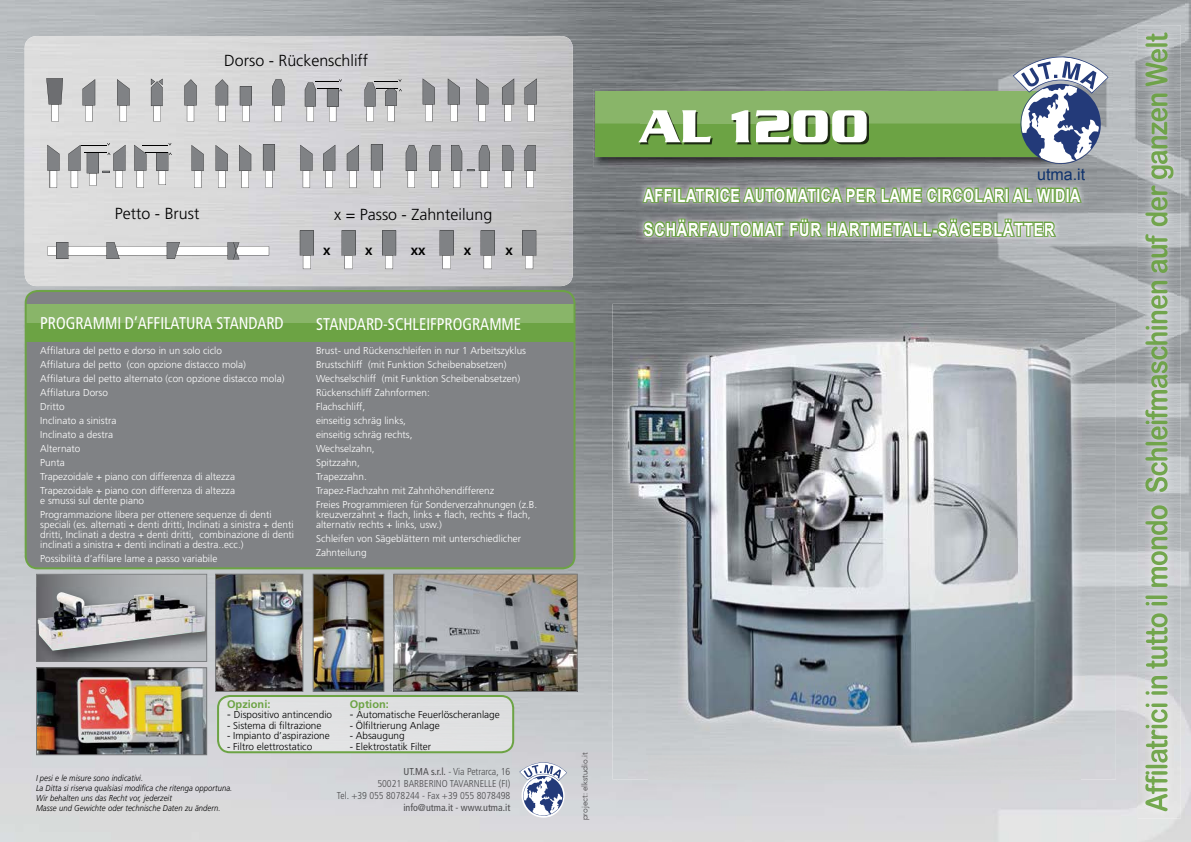
<style>
.page{position:relative;width:1191px;height:842px;background:#fff}
.page>*{position:absolute;margin:0;border:0;box-sizing:border-box;transform-origin:0 0}
.t1{font:700 50px "Serpentine";color:#fff}
.t2{font:700 18.1px/34px "Arial";letter-spacing:.04em;color:#fff;scale:.77 1}
.t3{font:condensed 17px "Frutiger LT Std";color:#fff;scale:.93 1}
.t4{font:300 16px "Frutiger";color:#000}
.t5{font:16px "Arial";color:#0e326d}
.t6{font:600 15px "Myriad Pro";color:#000}
.t7{font:700 11px "Frutiger";color:#6ca344}
.t8{font:300 10px/14px "Frutiger";color:#fff}
.t9{font:300 10px "Frutiger";color:#000}
.t10{font:300 condensed 10px/12px "Frutiger";color:#4d4d4f;text-align:right}
.t11{font:condensed 10px "Frutiger LT Std";color:#4d4d4f}
.t12{font:italic 300 8.5px/10px "Frutiger";letter-spacing:.01em;color:#000;scale:.9 1}
.t13{font:300 8px "Avenir";color:#414042}
.s1{font-size:11px}
.s2{font-family:"Frutiger LT Std";font-weight:400}
</style>
<div class="page">
<img style="left:0;top:0;width:1191px;height:842px">
<div style="left:521px;top:774px;width:43px;height:44px;background:#fff;border-radius:50%"></div>
<svg style="left:519px;top:762px;width:48px;height:54px"></svg>
<img style="left:1137px;top:25px;width:43px;height:793px">
<img style="left:1145px;top:32px;width:28px;height:779px">
<img style="left:593px;top:89px;width:469px;height:78px">
<svg style="left:595px;top:32px;width:513px;height:132px;background:#7b9074"></svg>
<img style="left:637px;top:181px;width:450px;height:62px">
<svg style="left:642px;top:187px;width:439px;height:16px;background:#7fa764"></svg>
<svg style="left:643px;top:219px;width:413px;height:18px;background:#84a76c"></svg>
<img style="left:25px;top:36px;width:548px;height:250px">
<svg style="left:25px;top:290px;width:550px;height:279px;background:#7e887d"></svg>
<img style="left:36px;top:574px;width:171px;height:181px">
<svg style="left:46px;top:78px;width:17px;height:43px"></svg>
<svg style="left:83px;top:79px;width:12px;height:42px"></svg>
<svg style="left:117px;top:79px;width:13px;height:42px"></svg>
<svg style="left:184px;top:79px;width:13px;height:42px"></svg>
<svg style="left:216px;top:79px;width:12px;height:42px"></svg>
<svg style="left:272px;top:79px;width:12px;height:42px"></svg>
<svg style="left:151px;top:79px;width:12px;height:42px"></svg>
<svg style="left:240px;top:86px;width:12px;height:35px"></svg>
<svg style="left:300px;top:230px;width:14px;height:39px"></svg>
<svg style="left:341px;top:230px;width:14px;height:39px"></svg>
<svg style="left:382px;top:230px;width:14px;height:39px"></svg>
<svg style="left:439px;top:230px;width:14px;height:39px"></svg>
<svg style="left:480px;top:230px;width:15px;height:39px"></svg>
<svg style="left:522px;top:230px;width:14px;height:39px"></svg>
<svg style="left:263px;top:144px;width:12px;height:44px"></svg>
<svg style="left:371px;top:144px;width:12px;height:44px"></svg>
<svg style="left:406px;top:145px;width:11px;height:43px"></svg>
<svg style="left:429px;top:145px;width:11px;height:43px"></svg>
<svg style="left:524px;top:145px;width:11px;height:43px"></svg>
<svg style="left:502px;top:145px;width:11px;height:43px"></svg>
<svg style="left:451px;top:145px;width:39px;height:43px;background:#b1b2b5"></svg>
<svg style="left:305px;top:79px;width:37px;height:42px;background:#b4b4b7"></svg>
<svg style="left:364px;top:79px;width:38px;height:42px;background:#b4b4b5"></svg>
<svg style="left:423px;top:79px;width:12px;height:42px"></svg>
<svg style="left:448px;top:79px;width:12px;height:42px"></svg>
<svg style="left:476px;top:79px;width:12px;height:42px"></svg>
<svg style="left:192px;top:145px;width:12px;height:43px"></svg>
<svg style="left:216px;top:145px;width:12px;height:43px"></svg>
<svg style="left:239px;top:145px;width:12px;height:43px"></svg>
<svg style="left:502px;top:79px;width:12px;height:42px"></svg>
<svg style="left:300px;top:145px;width:12px;height:43px"></svg>
<svg style="left:323px;top:145px;width:12px;height:43px"></svg>
<svg style="left:347px;top:145px;width:12px;height:43px"></svg>
<svg style="left:47px;top:145px;width:13px;height:43px"></svg>
<svg style="left:524px;top:79px;width:13px;height:42px"></svg>
<svg style="left:68px;top:143px;width:57px;height:45px;background:#bababb"></svg>
<svg style="left:134px;top:143px;width:38px;height:45px;background:#b9baba"></svg>
<svg style="left:47px;top:242px;width:222px;height:17px"></svg>
<img style="left:612px;top:304px;width:503px;height:33px">
<img style="left:612px;top:337px;width:36px;height:442px">
<img style="left:1080px;top:337px;width:35px;height:442px">
<div style="left:648px;top:754px;width:432px;height:25px;background:#d0d2d3"></div>
<img style="left:614px;top:324px;width:470px;height:430px">
<img style="left:215px;top:574px;width:363px;height:179px">
<h3 class="t4" style="left:224px;top:51px;width:145px">Dorso - Rückenschliff</h3>
<h3 class="t4" style="left:115px;top:205px;width:86px">Petto - Brust</h3>
<h3 class="t4" style="left:334px;top:205px;width:160px">x = Passo - Zahnteilung</h3>
<h3 class="t6" style="left:323px;top:240px;width:9px">x</h3>
<h3 class="t6" style="left:365px;top:240px;width:9px">x</h3>
<h3 class="t6" style="left:411px;top:240px;width:16px">xx</h3>
<h3 class="t6" style="left:464px;top:240px;width:9px">x</h3>
<h3 class="t6" style="left:505px;top:240px;width:9px">x</h3>
<h3 class="t3" style="left:40px;top:313px;width:263px">PROGRAMMI D’AFFILATURA STANDARD</h3>
<h3 class="t3" style="left:316px;top:314px;width:222px">STANDARD-SCHLEIFPROGRAMME</h3>
<p class="t8" style="left:316px;top:344px;width:223px">Brust- und Rückenschleifen in nur 1 Arbeitszyklus<br>Brustschliff (mit Funktion Scheibenabsetzen)<br>Wechselschliff (mit Funktion Scheibenabsetzen)<br>Rückenschliff Zahnformen:<br>Flachschliff,<br>einseitig schräg links,<br>einseitig schräg rechts,<br>Wechselzahn,<br>Spitzzahn,<br>Trapezzahn.<br>Trapez-Flachzahn mit Zahnhöhendifferenz<br>Freies Programmieren für Sonderverzahnungen (z.B.</p>
<p class="t8" style="left:316px;top:510px;width:216px;line-height:10px">kreuzverzahnt + flach, links + flach, rechts + flach, alternativ rechts + links, usw.)</p>
<p class="t8" style="left:316px;top:532px;width:207px">Schleifen von Sägeblättern mit unterschiedlicher<br>Zahnteilung</p>
<p class="t8" style="left:40px;top:344px;width:246px">Affilatura del petto e dorso in un solo ciclo<br>Affilatura del petto (con opzione distacco mola)<br>Affilatura del petto alternato (con opzione distacco mola)<br>Affilatura Dorso<br>Dritto<br>Inclinato a sinistra<br>Inclinato a destra<br>Alternato<br>Punta<br>Trapezoidale + piano con differenza di altezza<br>Trapezoidale + piano con differenza di altezza</p>
<p class="t8" style="left:40px;top:494px;width:233px">e smussi sul dente piano<br>Programmazione libera per ottenere sequenze di denti</p>
<p class="t8" style="left:40px;top:520px;width:255px;line-height:10px;text-align:justify">speciali (es. alternati + denti dritti, Inclinati a sinistra + denti dritti, Inclinati a destra + denti dritti, combinazione di denti inclinati a sinistra + denti inclinati a destra..ecc.)</p>
<p class="t8" style="left:40px;top:552px;width:179px">Possibilità d’affilare lame a passo variabile</p>
<h1 class="t1" style="left:639px;top:97px;width:231px">AL 1200</h1>
<h3 class="t5" style="left:1037px;top:164px;width:50px">utma.it</h3>
<h2 class="t2" style="left:644px;top:179px;width:568px">AFFILATRICE AUTOMATICA PER LAME CIRCOLARI AL WIDIA<br>SCHÄRFAUTOMAT FÜR HARTMETALL-SÄGEBLÄTTER</h2>
<p class="t7" style="left:227px;top:697px;width:45px">Opzioni:</p>
<p class="t9" style="left:227px;top:709px;width:107px"><span class="s1">-</span> Dispositivo antincendio</p>
<p class="t9" style="left:227px;top:719px;width:96px">- Sistema di filtrazione</p>
<p class="t9" style="left:227px;top:730px;width:104px">- Impianto d’aspirazione</p>
<p class="t9" style="left:227px;top:740px;width:87px">- Filtro elettrostatico</p>
<p class="t7" style="left:350px;top:697px;width:41px">Option:</p>
<p class="t9" style="left:350px;top:709px;width:152px"><span class="s1">-</span> Automatische Feuerlöscheranlage</p>
<p class="t9" style="left:350px;top:719px;width:92px">- Ölfiltrierung Anlage</p>
<p class="t9" style="left:350px;top:730px;width:57px">- Absaugung</p>
<p class="t9" style="left:350px;top:740px;width:83px">- Elektrostatik Filter</p>
<p class="t12" style="left:36px;top:773px;width:220px">I pesi e le misure sono indicativi.<br>La Ditta si riserva qualsiasi modifica che ritenga opportuna.<br>Wir behalten uns das Recht vor, jederzeit<br>Masse und Gewichte oder technische Daten zu ändern.</p>
<p class="t10" style="left:337px;top:766px;width:175px"><span class="s2">UT.MA s.r.l.</span> - Via Petrarca, 16<br>50021 BARBERINO TAVARNELLE (FI)<br>Tel. +39 055 8078244 - Fax +39 055 8078498</p>
<p class="t11" style="left:403px;top:802px;width:109px">info@utma.it - www.utma.it</p>
<p class="t13" style="left:580px;top:820px;width:70px;rotate:-90deg">project: elkstudio.it</p>
</div>
